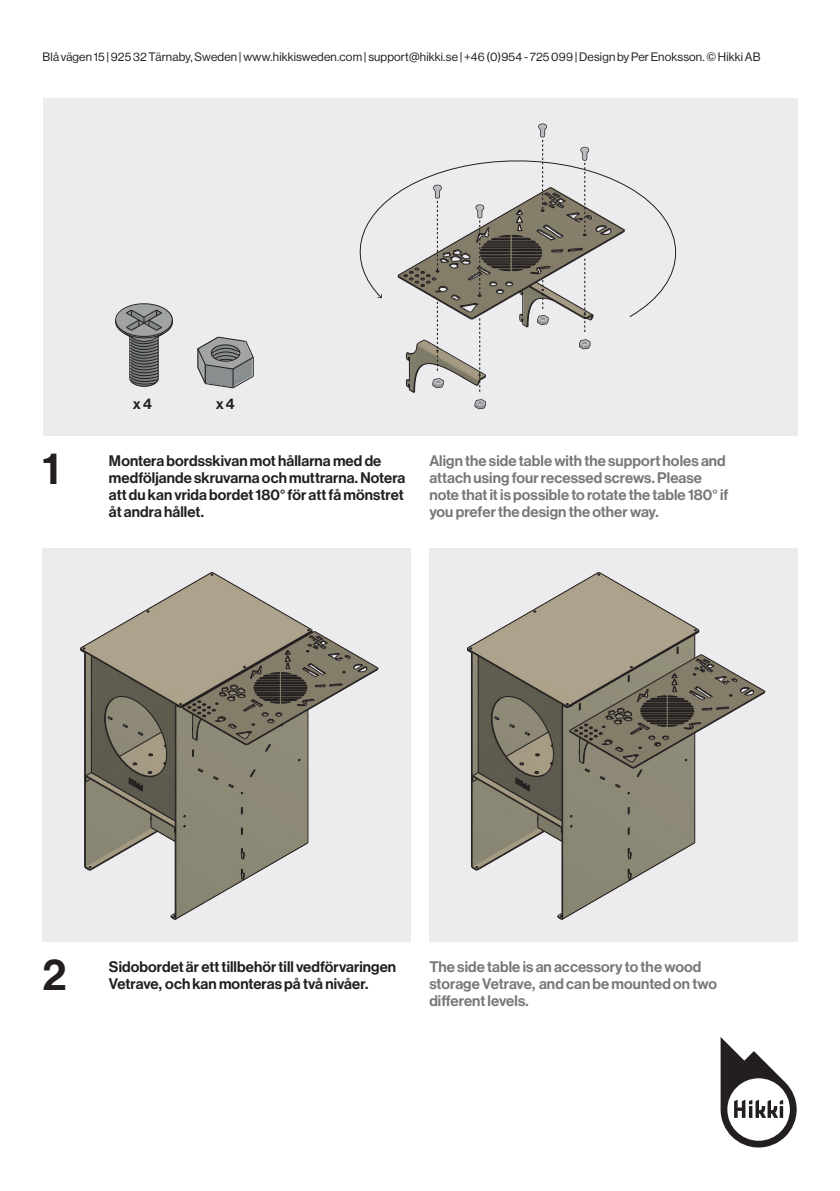
<style>
.page{position:relative;width:840px;height:1191px;background:#fff}
.page>*{position:absolute;margin:0;border:0;box-sizing:border-box;transform-origin:0 0}
.t1{font:500 44px "Haas Grot Disp 65";color:#231f20}
.t2{font:500 15px/17px "Haas Grot Disp 65";letter-spacing:.005em;color:#76787b}
.t3{font:500 15px/17px "Haas Grot Disp 65";letter-spacing:.005em;color:#231f20}
.t4{font:12px "Haas Grot Disp 55 Roman";letter-spacing:.01em;color:#231f20}
</style>
<div class="page">
<div style="left:43px;top:99px;width:754px;height:337px;background:#ececee"></div>
<svg style="left:474px;top:399px;width:11px;height:10px"></svg>
<svg style="left:405px;top:123px;width:189px;height:270px"></svg>
<svg style="left:359px;top:160px;width:316px;height:157px"></svg>
<svg style="left:377px;top:294px;width:4px;height:4px"></svg>
<div style="left:43px;top:548px;width:367px;height:394px;background:#ececee"></div>
<svg style="left:80px;top:572px;width:298px;height:348px"></svg>
<div style="left:429px;top:548px;width:368px;height:394px;background:#ececee"></div>
<svg style="left:467px;top:572px;width:297px;height:348px"></svg>
<svg style="left:115px;top:303px;width:58px;height:84px"></svg>
<svg style="left:197px;top:336px;width:57px;height:53px"></svg>
<svg style="left:720px;top:1037px;width:76px;height:110px"></svg>
<p class="t4" style="left:43px;top:50px;width:719px">Blå vägen 15 | 925 32 Tärnaby, Sweden | www.hikkisweden.com | support@hikki.se | +46 (0)954 - 725 099 | Design by Per Enoksson. © Hikki AB</p>
<h1 class="t1" style="left:43px;top:443px;width:19px">1</h1>
<p class="t3" style="left:133px;top:396px;width:21px">x 4</p>
<p class="t3" style="left:216px;top:396px;width:21px">x 4</p>
<p class="t3" style="left:109px;top:452px;width:298px">Montera bordsskivan mot hållarna med de medföljande skruvarna och muttrarna. Notera att du kan vrida bordet 180° för att få mönstret åt andra hållet.</p>
<p class="t2" style="left:429px;top:452px;width:300px">Align the side table with the support holes and attach using four recessed screws. Please note that it is possible to rotate the table 180° if you prefer the design the other way.</p>
<h1 class="t1" style="left:43px;top:949px;width:26px">2</h1>
<p class="t3" style="left:109px;top:958px;width:288px">Sidobordet är ett tillbehör till vedförvaringen<br>Vetrave, och kan monteras på två nivåer.</p>
<p class="t2" style="left:429px;top:958px;width:289px">The side table is an accessory to the wood storage Vetrave, and can be mounted on two different levels.</p>
</div>
